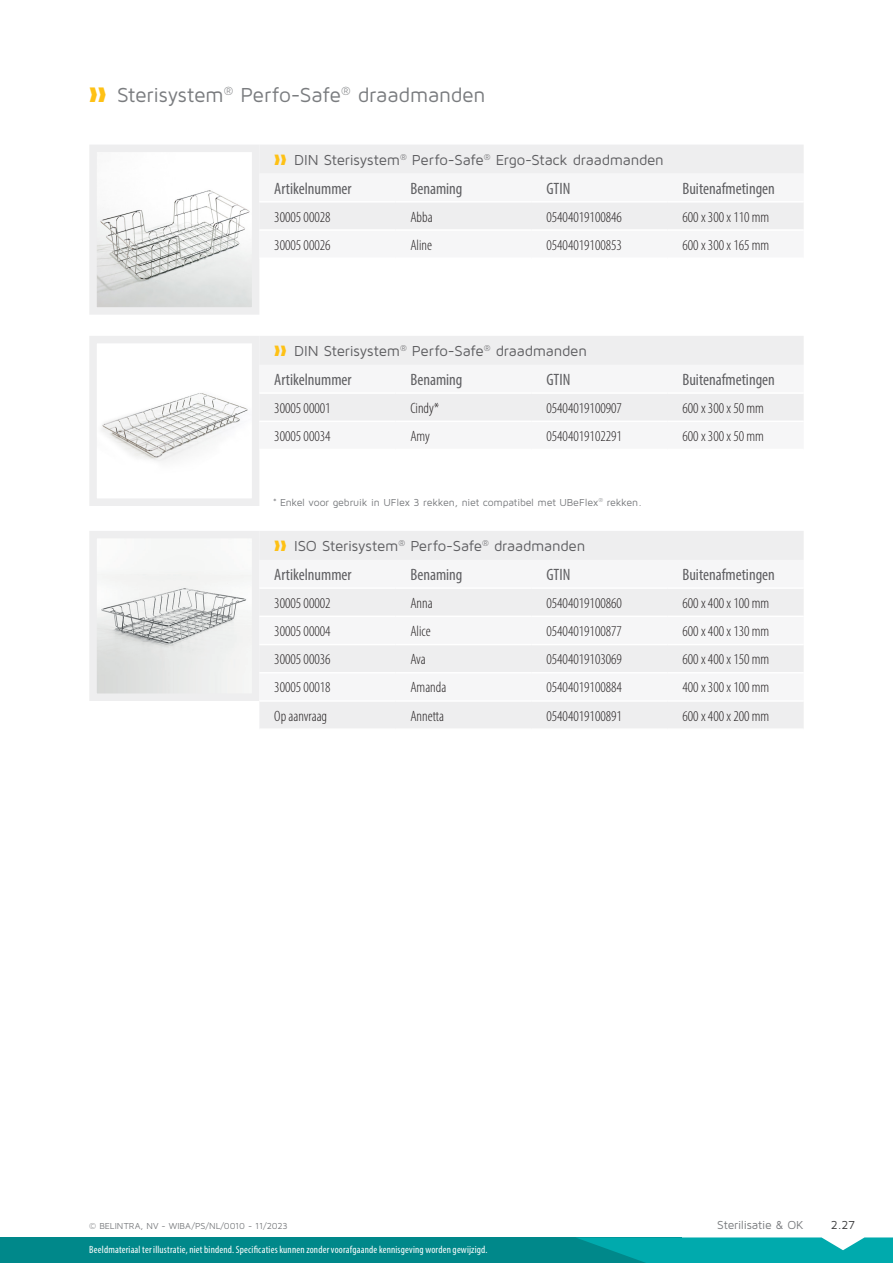
<style>
.page{position:relative;width:893px;height:1263px;background:#fff}
.page>*{position:absolute;margin:0;border:0;box-sizing:border-box;transform-origin:0 0}
.t1{font:21px "Maven Pro";letter-spacing:-.015em;color:#7a7c7f}
.table__header_2_NL{font:condensed 16.5px "Myriad Pro";color:#5f5f62}
.table__body_NL{font:300 condensed 15px "Myriad Pro";color:#231f20}
.t2{font:15px "Maven Pro";letter-spacing:-.015em;color:#5f5f62}
.t3{font:12px "Maven Pro";letter-spacing:-.015em;color:#7a7c7f}
.t4{font:12px "Maven Pro";color:#3c3c3d}
.t5{font:condensed 10.5px "Myriad Pro";letter-spacing:.015em;color:#fff}
.t6{font:10.5px "Maven Pro";letter-spacing:-.015em;color:#7a7c7f}
.Paragraph_Style_2{font:9px "Maven Pro";color:#7a7c7f}
.s1{color:#fec115}
</style>
<div class="page">
<img style="left:98px;top:570px;width:152px;height:122px">
<div style="left:89px;top:531px;width:170px;height:170px;border:8px solid #eeeeef"></div>
<img style="left:98px;top:190px;width:152px;height:116px">
<div style="left:89px;top:145px;width:170px;height:170px;border:8px solid #eeeeef"></div>
<img style="left:101px;top:393px;width:147px;height:68px">
<div style="left:89px;top:336px;width:170px;height:170px;border:8px solid #eeeeef"></div>
<div style="left:0;top:1237px;width:682px;height:26px;background:#00888a"></div>
<svg style="left:576px;top:1237px;width:317px;height:26px;background:#0ba9ac"></svg>
<div style="left:259px;top:531px;width:545px;height:197px;background:#eeeeef"></div>
<div style="left:259px;top:560px;width:545px;height:140px;background:#f6f6f7"></div>
<hr style="left:259px;top:587px;width:136px;height:2px;background:#fff">
<hr style="left:395px;top:587px;width:136px;height:2px;background:#fff">
<hr style="left:531px;top:587px;width:137px;height:2px;background:#fff">
<hr style="left:668px;top:587px;width:136px;height:2px;background:#fff">
<hr style="left:259px;top:615px;width:136px;height:2px;background:#fff">
<hr style="left:395px;top:615px;width:136px;height:2px;background:#fff">
<hr style="left:531px;top:615px;width:137px;height:2px;background:#fff">
<hr style="left:668px;top:615px;width:136px;height:2px;background:#fff">
<hr style="left:259px;top:644px;width:136px;height:1px;background:#fff">
<hr style="left:395px;top:644px;width:136px;height:1px;background:#fff">
<hr style="left:531px;top:644px;width:137px;height:1px;background:#fff">
<hr style="left:668px;top:644px;width:136px;height:1px;background:#fff">
<hr style="left:259px;top:672px;width:136px;height:1px;background:#fff">
<hr style="left:395px;top:672px;width:136px;height:1px;background:#fff">
<hr style="left:531px;top:672px;width:137px;height:1px;background:#fff">
<hr style="left:668px;top:672px;width:136px;height:1px;background:#fff">
<hr style="left:259px;top:700px;width:136px;height:2px;background:#fff">
<hr style="left:395px;top:700px;width:136px;height:2px;background:#fff">
<hr style="left:531px;top:700px;width:137px;height:2px;background:#fff">
<hr style="left:668px;top:700px;width:136px;height:2px;background:#fff">
<div style="left:259px;top:145px;width:545px;height:29px;background:#eeeeef"></div>
<div style="left:259px;top:203px;width:545px;height:26px;background:#eeeeef"></div>
<div style="left:259px;top:336px;width:545px;height:29px;background:#eeeeef"></div>
<div style="left:259px;top:394px;width:545px;height:26px;background:#eeeeef"></div>
<p class="t1" style="left:89px;top:82px;width:398px"><span class="s1">❱❱</span> Sterisystem<sup>®</sup> Perfo-Safe<sup>®</sup> draadmanden</p>
<p class="t2" style="left:274px;top:151px;width:391px"><span class="s1">❱❱</span> DIN Sterisystem<sup>®</sup> Perfo-Safe<sup>®</sup> Ergo-Stack draadmanden</p>
<p class="table__header_2_NL" style="left:274px;top:178px;width:79px">Artikelnummer</p>
<p class="table__header_2_NL" style="left:410px;top:178px;width:54px">Benaming</p>
<p class="table__header_2_NL" style="left:546px;top:178px;width:25px">GTIN</p>
<p class="table__header_2_NL" style="left:682px;top:178px;width:94px">Buitenafmetingen</p>
<p class="table__body_NL" style="left:274px;top:208px;width:58px">30005 00028</p>
<p class="table__body_NL" style="left:410px;top:208px;width:24px">Abba</p>
<p class="table__body_NL" style="left:546px;top:208px;width:77px">05404019100846</p>
<p class="table__body_NL" style="left:682px;top:208px;width:88px">600 x 300 x 110 mm</p>
<p class="table__body_NL" style="left:274px;top:236px;width:58px">30005 00026</p>
<p class="table__body_NL" style="left:410px;top:236px;width:23px">Aline</p>
<p class="table__body_NL" style="left:546px;top:236px;width:77px">05404019100853</p>
<p class="table__body_NL" style="left:682px;top:236px;width:88px">600 x 300 x 165 mm</p>
<p class="t2" style="left:274px;top:342px;width:314px"><span class="s1">❱❱</span> DIN Sterisystem<sup>®</sup> Perfo-Safe<sup>®</sup> draadmanden</p>
<p class="table__header_2_NL" style="left:274px;top:370px;width:79px">Artikelnummer</p>
<p class="table__header_2_NL" style="left:410px;top:370px;width:54px">Benaming</p>
<p class="table__header_2_NL" style="left:546px;top:370px;width:25px">GTIN</p>
<p class="table__header_2_NL" style="left:682px;top:370px;width:94px">Buitenafmetingen</p>
<p class="table__body_NL" style="left:274px;top:399px;width:58px">30005 00001</p>
<p class="table__body_NL" style="left:410px;top:399px;width:30px">Cindy*</p>
<p class="table__body_NL" style="left:546px;top:399px;width:77px">05404019100907</p>
<p class="table__body_NL" style="left:682px;top:399px;width:83px">600 x 300 x 50 mm</p>
<p class="table__body_NL" style="left:274px;top:427px;width:58px">30005 00034</p>
<p class="table__body_NL" style="left:410px;top:427px;width:21px">Amy</p>
<p class="table__body_NL" style="left:546px;top:427px;width:77px">05404019102291</p>
<p class="table__body_NL" style="left:682px;top:427px;width:83px">600 x 300 x 50 mm</p>
<p class="t6" style="left:272px;top:496px;width:371px">* Enkel voor gebruik in UFlex 3 rekken, niet compatibel met UBeFlex<sup>®</sup> rekken.</p>
<p class="t2" style="left:274px;top:537px;width:313px"><span class="s1">❱❱</span> ISO Sterisystem<sup>®</sup> Perfo-Safe<sup>®</sup> draadmanden</p>
<p class="table__header_2_NL" style="left:274px;top:565px;width:79px">Artikelnummer</p>
<p class="table__header_2_NL" style="left:410px;top:565px;width:54px">Benaming</p>
<p class="table__header_2_NL" style="left:546px;top:565px;width:25px">GTIN</p>
<p class="table__header_2_NL" style="left:682px;top:565px;width:94px">Buitenafmetingen</p>
<p class="table__body_NL" style="left:274px;top:594px;width:58px">30005 00002</p>
<p class="table__body_NL" style="left:410px;top:594px;width:24px">Anna</p>
<p class="table__body_NL" style="left:546px;top:594px;width:77px">05404019100860</p>
<p class="table__body_NL" style="left:682px;top:594px;width:88px">600 x 400 x 100 mm</p>
<p class="table__body_NL" style="left:274px;top:622px;width:58px">30005 00004</p>
<p class="table__body_NL" style="left:410px;top:622px;width:22px">Alice</p>
<p class="table__body_NL" style="left:546px;top:622px;width:77px">05404019100877</p>
<p class="table__body_NL" style="left:682px;top:622px;width:88px">600 x 400 x 130 mm</p>
<p class="table__body_NL" style="left:274px;top:650px;width:58px">30005 00036</p>
<p class="table__body_NL" style="left:410px;top:650px;width:17px">Ava</p>
<p class="table__body_NL" style="left:546px;top:650px;width:77px">05404019103069</p>
<p class="table__body_NL" style="left:682px;top:650px;width:88px">600 x 400 x 150 mm</p>
<p class="table__body_NL" style="left:274px;top:679px;width:58px">30005 00018</p>
<p class="table__body_NL" style="left:410px;top:679px;width:37px">Amanda</p>
<p class="table__body_NL" style="left:546px;top:679px;width:77px">05404019100884</p>
<p class="table__body_NL" style="left:682px;top:679px;width:88px">400 x 300 x 100 mm</p>
<p class="table__body_NL" style="left:274px;top:707px;width:54px">Op aanvraag</p>
<p class="table__body_NL" style="left:410px;top:707px;width:35px">Annetta</p>
<p class="table__body_NL" style="left:546px;top:707px;width:77px">05404019100891</p>
<p class="table__body_NL" style="left:682px;top:707px;width:88px">600 x 400 x 200 mm</p>
<p class="Paragraph_Style_2" style="left:89px;top:1220px;width:200px">© BELINTRA, NV - WIBA/PS/NL/0010 - 11/2023</p>
<p class="t5" style="left:89px;top:1244px;width:400px">Beeldmateriaal ter illustratie, niet bindend. Specificaties kunnen zonder voorafgaande kennisgeving worden gewijzigd.</p>
<p class="t3" style="left:717px;top:1217px;width:88px">Sterilisatie &amp; OK</p>
<p class="t4" style="left:831px;top:1217px;width:26px">2.27</p>
</div>
